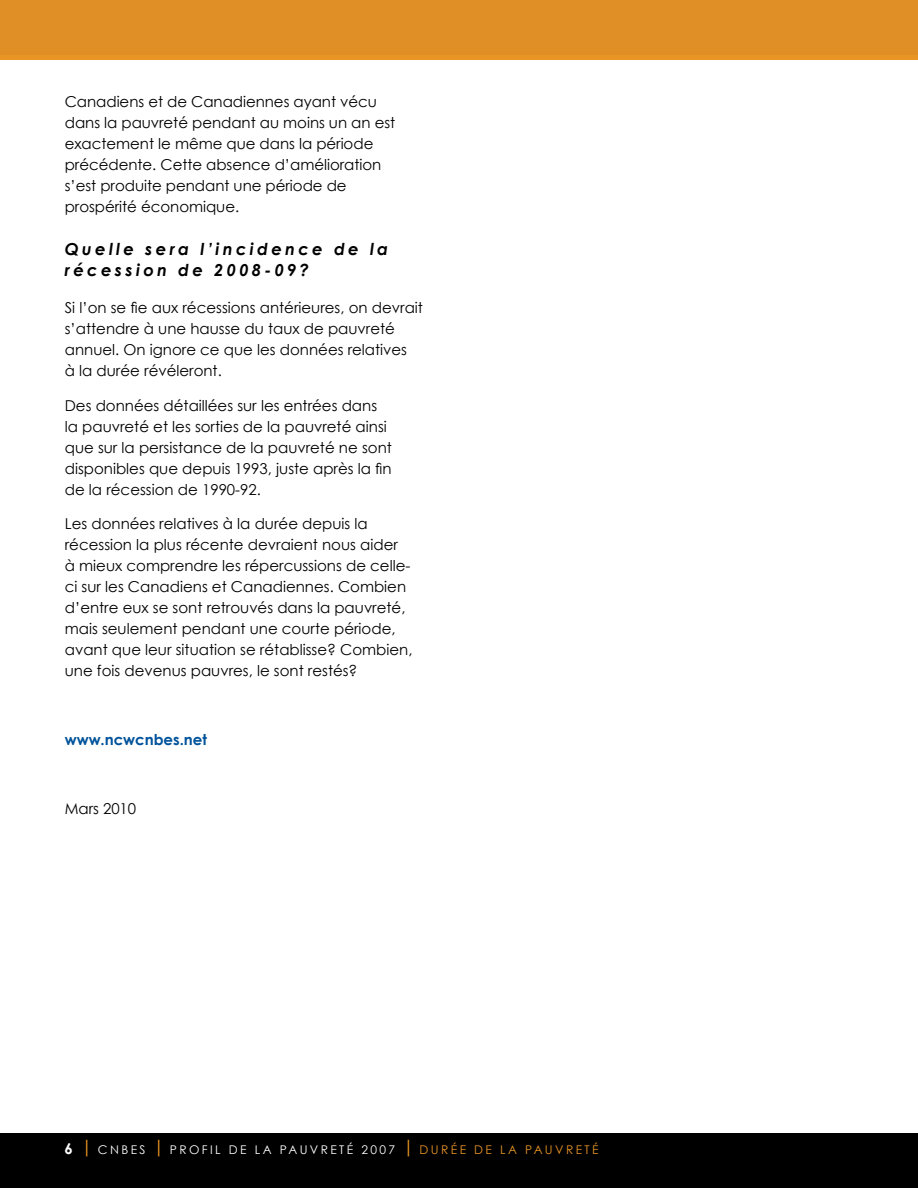
<style>
.page{position:relative;width:918px;height:1188px;background:#fff}
.page>*{position:absolute;margin:0;border:0;box-sizing:border-box;transform-origin:0 0}
.t1{font:italic 700 16.5px/21px "Century Gothic";letter-spacing:.2em;color:#000}
.t2{font:15px/21px "Century Gothic";color:#000}
.t3{font:700 15px "Century Gothic";letter-spacing:-.005em;color:#00539b}
.t4{font:12px "Century Gothic";letter-spacing:.2em;color:#fff}
.t5{font:12px "Century Gothic";letter-spacing:.2em;color:#e89524}
.s1{font-weight:700;font-size:15px}
.s2{font-size:18px;color:#e89524}
.s3{color:#fff}
.s4{font-size:18px}
</style>
<div class="page">
<div style="left:0;top:1133px;width:918px;height:55px;background:#000"></div>
<div style="left:0;top:0;width:918px;height:55px;background:#df8f26"></div>
<div style="left:0;top:55px;width:918px;height:5px;background:#e89524"></div>
<p class="t2" style="left:65px;top:91px;width:332px">Canadiens et de Canadiennes ayant vécu dans la pauvreté pendant au moins un an est exactement le même que dans la période précédente. Cette absence d’amélioration s’est produite pendant une période de prospérité économique.</p>
<p class="t1" style="left:65px;top:238px;width:325px">Quelle sera l’incidence de la récession de 2008-09?</p>
<p class="t2" style="left:65px;top:297px;width:360px">Si l’on se fie aux récessions antérieures, on devrait s’attendre à une hausse du taux de pauvreté annuel. On ignore ce que les données relatives<br>à la durée révéleront.</p>
<p class="t2" style="left:65px;top:394px;width:329px">Des données détaillées sur les entrées dans la pauvreté et les sorties de la pauvreté ainsi que sur la persistance de la pauvreté ne sont disponibles que depuis 1993, juste après la fin de la récession de 1990-92.</p>
<p class="t2" style="left:65px;top:513px;width:349px">Les données relatives à la durée depuis la récession la plus récente devraient nous aider<br>à mieux comprendre les répercussions de celle&shy;ci sur les Canadiens et Canadiennes. Combien d’entre eux se sont retrouvés dans la pauvreté, mais seulement pendant une courte période, avant que leur situation se rétablisse? Combien, une fois devenus pauvres, le sont restés?</p>
<p class="t3" style="left:65px;top:730px;width:144px">www.ncwcnbes.net</p>
<p class="t2" style="left:65px;top:798px;width:73px">Mars 2010</p>
<p class="t4" style="left:64px;top:1143px;width:174px"><span class="s1">6</span> <span class="s2">|</span> CNBES <span class="s2">|</span> Pro fil de</p>
<p class="t4" style="left:255px;top:1143px;width:9px">la</p>
<p class="t4" style="left:280px;top:1143px;width:50px">Pau vret</p>
<p class="t5" style="left:347px;top:1143px;width:253px"><span class="s3">É 2007</span> <span class="s4">|</span> DURÉE DE LA PAUVRETÉ</p>
</div>
